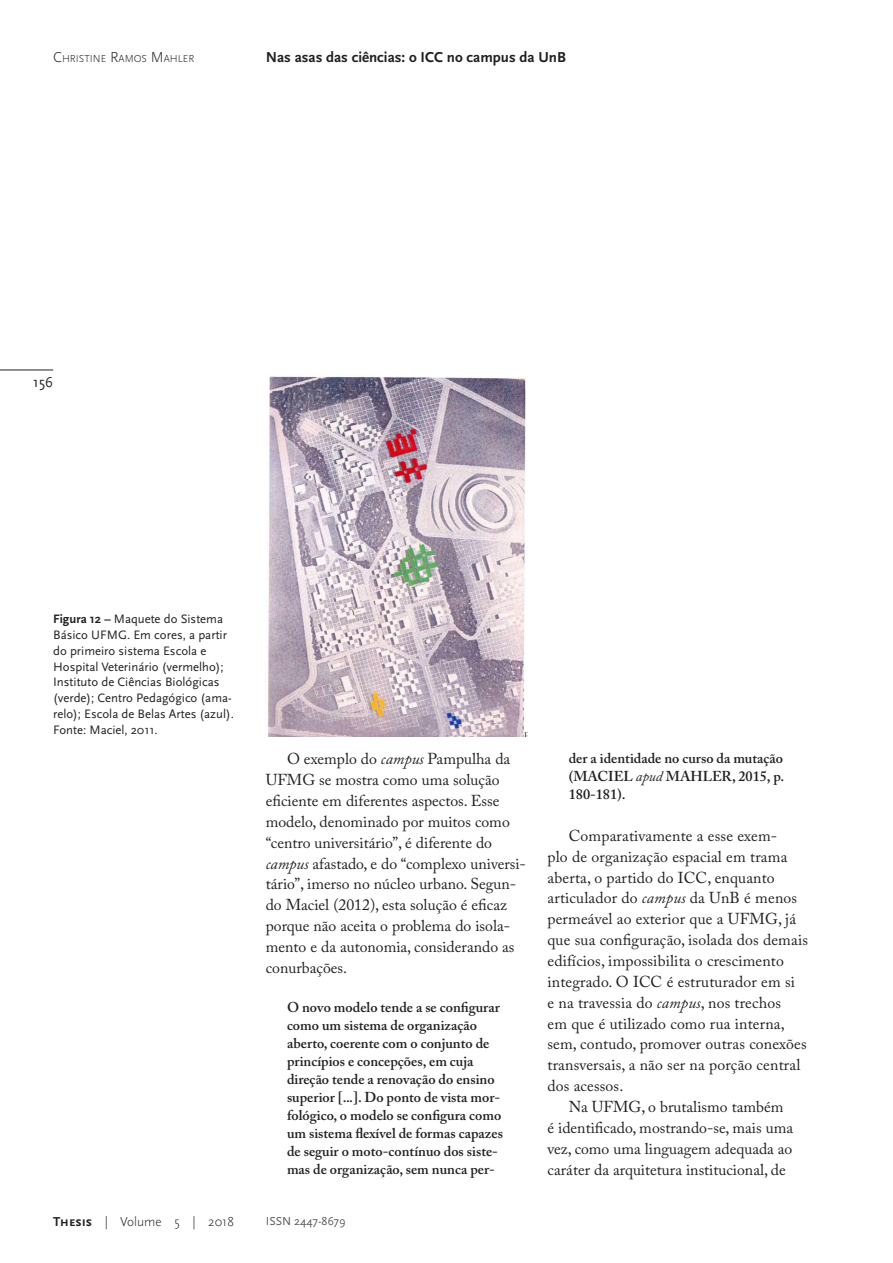
<style>
.page{position:relative;width:893px;height:1263px;background:#fff}
.page>*{position:absolute;margin:0;border:0;box-sizing:border-box;transform-origin:0 0}
.Corpo_do_Texto{font:15.75px/20.9px "Adobe Caslon Pro";color:#231f20}
.t1{font:700 15px "Scala Sans Pro";color:#231f20}
.t2{font:15px "Scala Sans Pro";color:#231f20}
.Citação{font:600 14.25px/18px "Adobe Caslon Pro";color:#231f20}
.t3{font:300 13.5px "Scala Sans Pro";color:#231f20}
.Legenda{font:12.75px/15.8px "Scala Sans Pro";color:#231f20}
.t4{font:12px "Scala Sans Pro";color:#57585a}
.t5{font:300 10.5px "Scala Sans Pro";color:#231f20}
.s1{font-size:15px}
.s2{font-weight:700}
.s3{font-style:italic}
.s4{font-weight:400;font-style:italic}
</style>
<div class="page">
<hr style="left:0;top:370px;width:53px;height:1px;background:#231f20">
<img style="left:268px;top:376px;width:259px;height:360px">
<p class="t5" style="left:53px;top:53px;width:143px"><span class="s1">C</span>HRISTINE <span class="s1">R</span>AMOS <span class="s1">M</span>AHLER</p>
<p class="t1" style="left:266px;top:49px;width:302px">Nas asas das ciências: o ICC no campus da UnB</p>
<p class="t2" style="left:33px;top:374px;width:22px">156</p>
<p class="Legenda" style="left:53px;top:611px;width:182px"><span class="s2">Figura 12 –</span> Maquete do Sistema<br>Básico UFMG. Em cores, a partir do primeiro sistema Escola e<br>Hospital Veterinário (vermelho);<br>Instituto de Ciências Biológicas (verde); Centro Pedagógico (ama&shy;relo); Escola de Belas Artes (azul).<br>Fonte: Maciel, 2011.</p>
<p class="Corpo_do_Texto" style="left:266px;top:748px;width:262px;text-indent:21px">O exemplo do <span class="s3">campus</span> Pampulha da UFMG se mostra como uma solução eficiente em diferentes aspectos. Esse modelo, denominado por muitos como “centro universitário”, é diferente do <span class="s3">campus</span> afastado, e do “complexo universi&shy;tário”, imerso no núcleo urbano. Segun&shy;do Maciel (2012), esta solução é eficaz porque não aceita o problema do isola&shy;mento e da autonomia, considerando as conurbações.</p>
<p class="Citação" style="left:287px;top:998px;width:217px">O novo modelo tende a se configurar como um sistema de organização aberto, coerente com o conjunto de princípios e concepções, em cuja direção tende a renovação do ensino superior [...]. Do ponto de vista mor&shy;fológico, o modelo se configura como um sistema flexível de formas capazes de seguir o moto-contínuo dos siste&shy;mas de organização, sem nunca per-</p>
<p class="t3" style="left:53px;top:1214px;width:182px"><span class="s2">Thesis</span> | Volume 5 | 2018</p>
<p class="t4" style="left:266px;top:1214px;width:81px">ISSN 2447-8679</p>
<p class="Citação" style="left:569px;top:749px;width:217px;text-align:justify">der a identidade no curso da mutação (MACIEL <span class="s4">apud</span> MAHLER, 2015, p.<br>180-181).</p>
<p class="Corpo_do_Texto" style="left:547px;top:825px;width:262px;text-indent:21px">Comparativamente a esse exem-<br>plo de organização espacial em trama aberta, o partido do ICC, enquanto articulador do <span class="s3">campus</span> da UnB é menos permeável ao exterior que a UFMG, já que sua configuração, isolada dos demais edifícios, impossibilita o crescimento integrado. O ICC é estruturador em si<br>e na travessia do <span class="s3">campus</span>, nos trechos<br>em que é utilizado como rua interna, sem, contudo, promover outras conexões transversais, a não ser na porção central dos acessos.</p>
<p class="Corpo_do_Texto" style="left:547px;top:1096px;width:247px;text-indent:21px">Na UFMG, o brutalismo também é identificado, mostrando-se, mais uma vez, como uma linguagem adequada ao caráter da arquitetura institucional, de</p>
</div>
